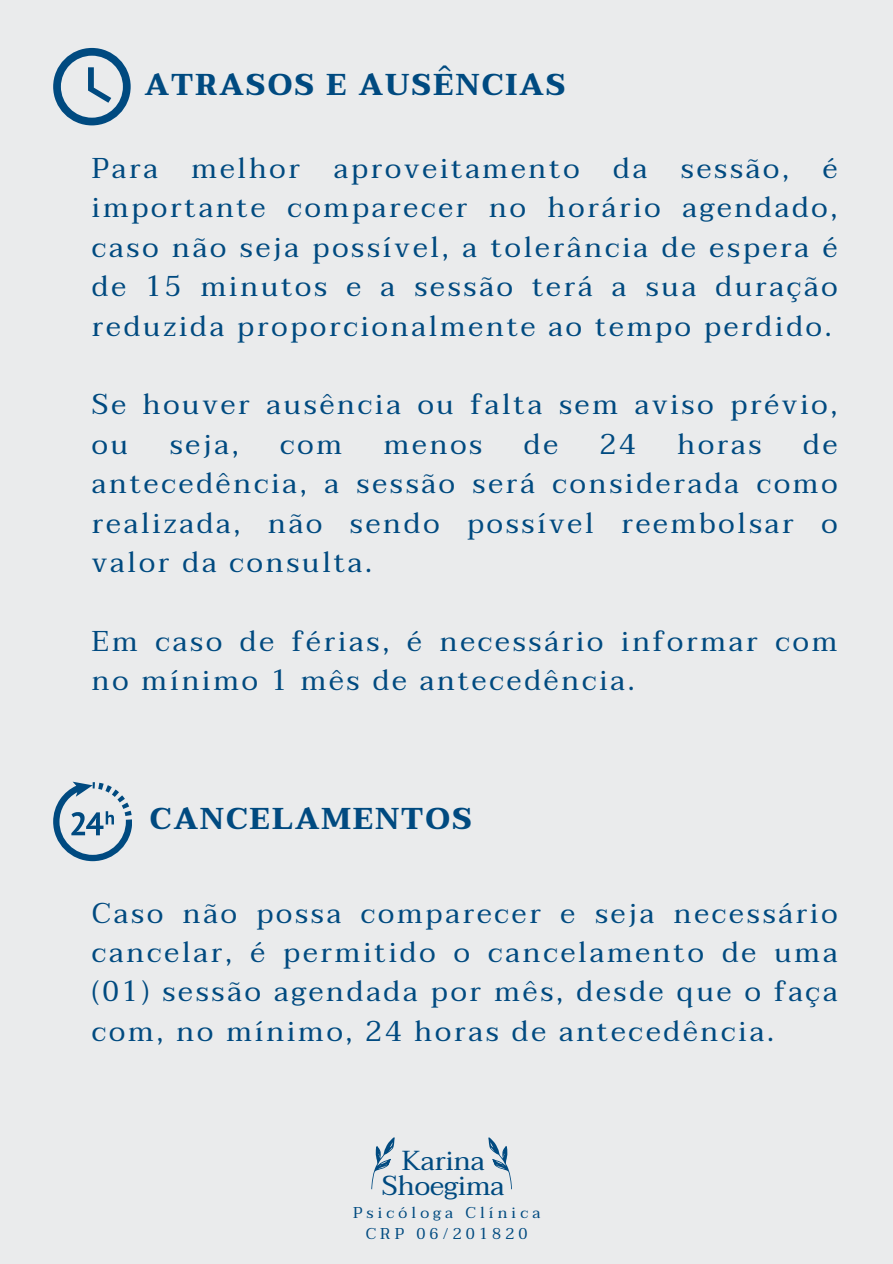
<style>
.page{position:relative;width:893px;height:1264px;background:#fff}
.page>*{position:absolute;margin:0;border:0;box-sizing:border-box;transform-origin:0 0}
.t1{font:700 30px "Taviraj";letter-spacing:.07em;color:#004a80}
.t2{font:28.5px/39.3px "Taviraj";letter-spacing:.1em;color:#004a80;text-align:justify}
.t3{font:27.3px "Taviraj";color:#004a80}
.t4{font:15.6px/21.3px "Taviraj";letter-spacing:.265em;color:#004a80;text-align:center}
</style>
<div class="page">
<div style="left:0;top:0;width:892px;height:1263px;background:#eaebec"></div>
<svg style="left:53px;top:781px;width:79px;height:80px"></svg>
<svg style="left:53px;top:48px;width:78px;height:77px"></svg>
<svg style="left:371px;top:1137px;width:24px;height:53px"></svg>
<svg style="left:488px;top:1137px;width:24px;height:53px"></svg>
<p class="t1" style="left:145px;top:67px;width:422px">ATRASOS E AUSÊNCIAS</p>
<p class="t2" style="left:92px;top:148px;width:747px">Para melhor aproveitamento da sessão, é importante comparecer no horário agendado, caso não seja possível, a tolerância de espera é de 15 minutos e a sessão terá a sua duração reduzida proporcionalmente ao tempo perdido.</p>
<p class="t2" style="left:92px;top:385px;width:747px">Se houver ausência ou falta sem aviso prévio, ou</p>
<p class="t2" style="left:92px;top:424px;width:747px;text-indent:711px">de antecedência, a sessão será considerada como realizada, não sendo possível reembolsar o valor da consulta.</p>
<p class="t2" style="left:170px;top:424px;width:70px">seja,</p>
<p class="t2" style="left:280px;top:424px;width:63px">com</p>
<p class="t2" style="left:384px;top:424px;width:100px">menos</p>
<p class="t2" style="left:524px;top:424px;width:36px">de</p>
<p class="t2" style="left:599px;top:424px;width:37px">24</p>
<p class="t2" style="left:677px;top:424px;width:86px">horas</p>
<p class="t2" style="left:92px;top:621px;width:747px">Em caso de férias, é necessário informar com no mínimo 1 mês de antecedência.</p>
<p class="t1" style="left:150px;top:801px;width:323px">CANCELAMENTOS</p>
<h1 class="t2" style="left:92px;top:893px;width:747px">Caso não possa comparecer e seja necessário cancelar, é permitido o cancelamento de uma (01) sessão agendada por mês, desde que o faça com, no mínimo, 24 horas de antecedência.</h1>
<h1 class="t3" style="left:401px;top:1144px;width:84px">Karina</h1>
<p class="t3" style="left:382px;top:1169px;width:124px">Shoegima</p>
<p class="t4" style="left:353px;top:1201px;width:189px">Psicóloga Clínica<br>CRP 06/201820</p>
</div>
